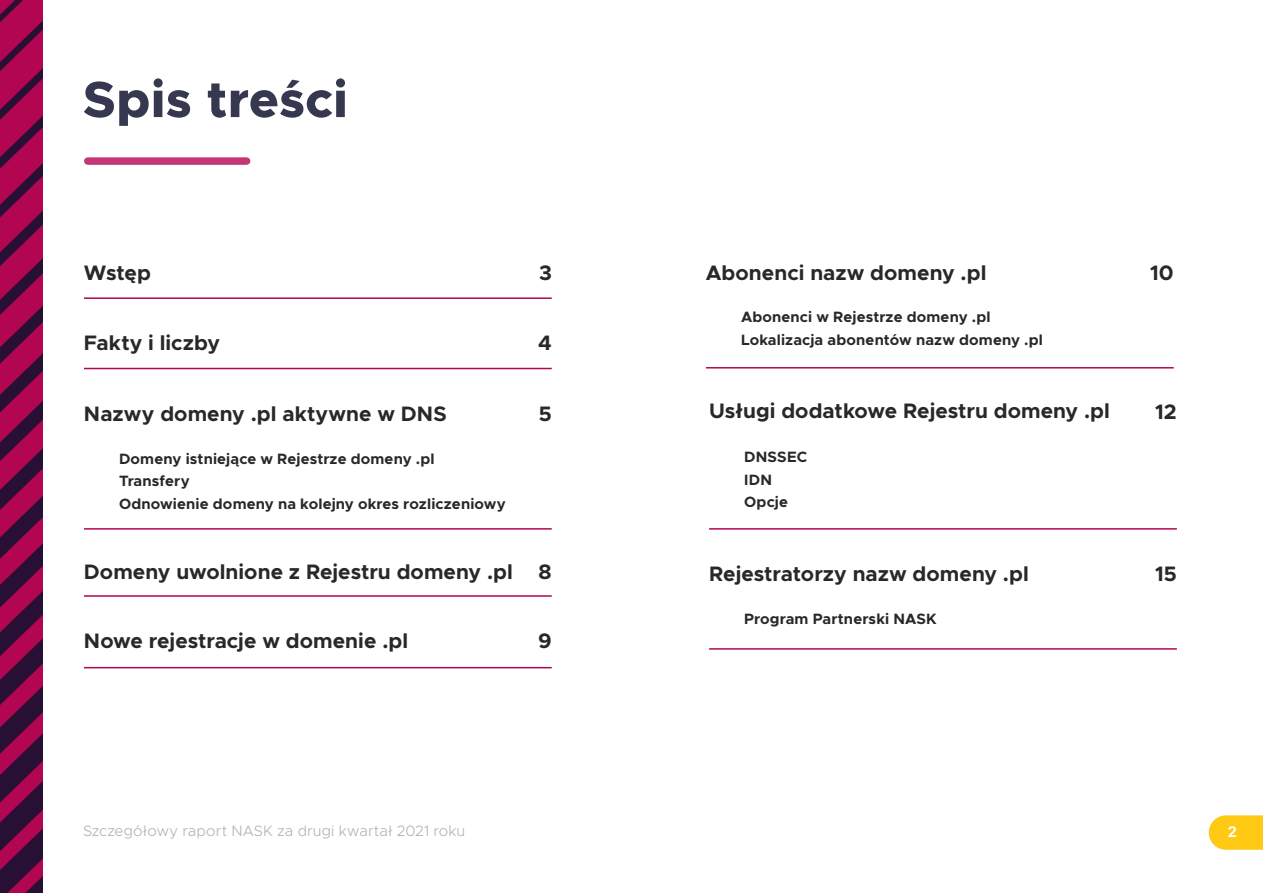
<style>
.page{position:relative;width:1263px;height:893px;background:#fff}
.page>*{position:absolute;margin:0;border:0;box-sizing:border-box;transform-origin:0 0}
.t1{font:800 51px "Metropolis";letter-spacing:.005em;color:#35384e}
.t2{font:700 21px "Metropolis";color:#282827}
.t3{font:700 15px/22.5px "Metropolis";letter-spacing:.01em;color:#282827}
.t4{font:300 15px "Metropolis";letter-spacing:.01em;color:#b3b2b2}
.t5{font:700 15px "SF Pro Display";color:#fff}
</style>
<div class="page">
<svg style="left:1209px;top:815px;width:54px;height:35px;background:#ffcd27"></svg>
<hr style="left:84px;top:297px;width:468px;height:2px;background:#b30652">
<hr style="left:84px;top:368px;width:468px;height:1px;background:#b30652">
<hr style="left:84px;top:595px;width:468px;height:2px;background:#b30652">
<hr style="left:84px;top:528px;width:468px;height:2px;background:#b30652">
<hr style="left:709px;top:528px;width:468px;height:2px;background:#b30652">
<hr style="left:709px;top:648px;width:468px;height:2px;background:#b30652">
<hr style="left:706px;top:367px;width:468px;height:2px;background:#b30652">
<div style="left:88px;top:157px;width:159px;height:8px;background:#c23774"></div>
<hr style="left:84px;top:667px;width:468px;height:1px;background:#b30652">
<img style="left:0;top:0;width:42px;height:893px">
<h1 class="t1" style="left:83px;top:67px;width:266px">Spis treści</h1>
<p class="t2" style="left:84px;top:259px;width:69px">Wstęp</p>
<p class="t2" style="left:84px;top:330px;width:138px">Fakty i liczby</p>
<p class="t2" style="left:539px;top:259px;width:14px">3</p>
<p class="t2" style="left:538px;top:330px;width:15px">4</p>
<p class="t2" style="left:706px;top:260px;width:282px">Abonenci nazw domeny .pl</p>
<p class="t3" style="left:741px;top:306px;width:304px">Abonenci w Rejestrze domeny .pl<br>Lokalizacja abonentów nazw domeny .pl</p>
<p class="t2" style="left:1150px;top:260px;width:25px">10</p>
<p class="t2" style="left:84px;top:400px;width:364px">Nazwy domeny .pl aktywne w DNS</p>
<p class="t2" style="left:709px;top:397px;width:402px">Usługi dodatkowe Rejestru domeny .pl</p>
<p class="t2" style="left:539px;top:400px;width:14px">5</p>
<p class="t2" style="left:1155px;top:398px;width:23px">12</p>
<p class="t3" style="left:119px;top:447px;width:388px">Domeny istniejące w Rejestrze domeny .pl<br>Transfery<br>Odnowienie domeny na kolejny okres rozliczeniowy</p>
<p class="t3" style="left:744px;top:446px;width:65px">DNSSEC<br>IDN<br>Opcje</p>
<p class="t2" style="left:84px;top:559px;width:430px">Domeny uwolnione z Rejestru domeny .pl</p>
<p class="t2" style="left:539px;top:558px;width:15px">8</p>
<p class="t2" style="left:84px;top:628px;width:326px">Nowe rejestracje w domenie .pl</p>
<p class="t2" style="left:538px;top:628px;width:15px">9</p>
<p class="t2" style="left:709px;top:560px;width:321px">Rejestratorzy nazw domeny .pl</p>
<p class="t3" style="left:744px;top:607px;width:194px">Program Partnerski NASK</p>
<p class="t2" style="left:1155px;top:560px;width:23px">15</p>
<p class="t4" style="left:83px;top:822px;width:384px">Szczegółowy raport NASK za drugi kwartał 2021 roku</p>
<p class="t5" style="left:1228px;top:821px;width:11px">2</p>
</div>
